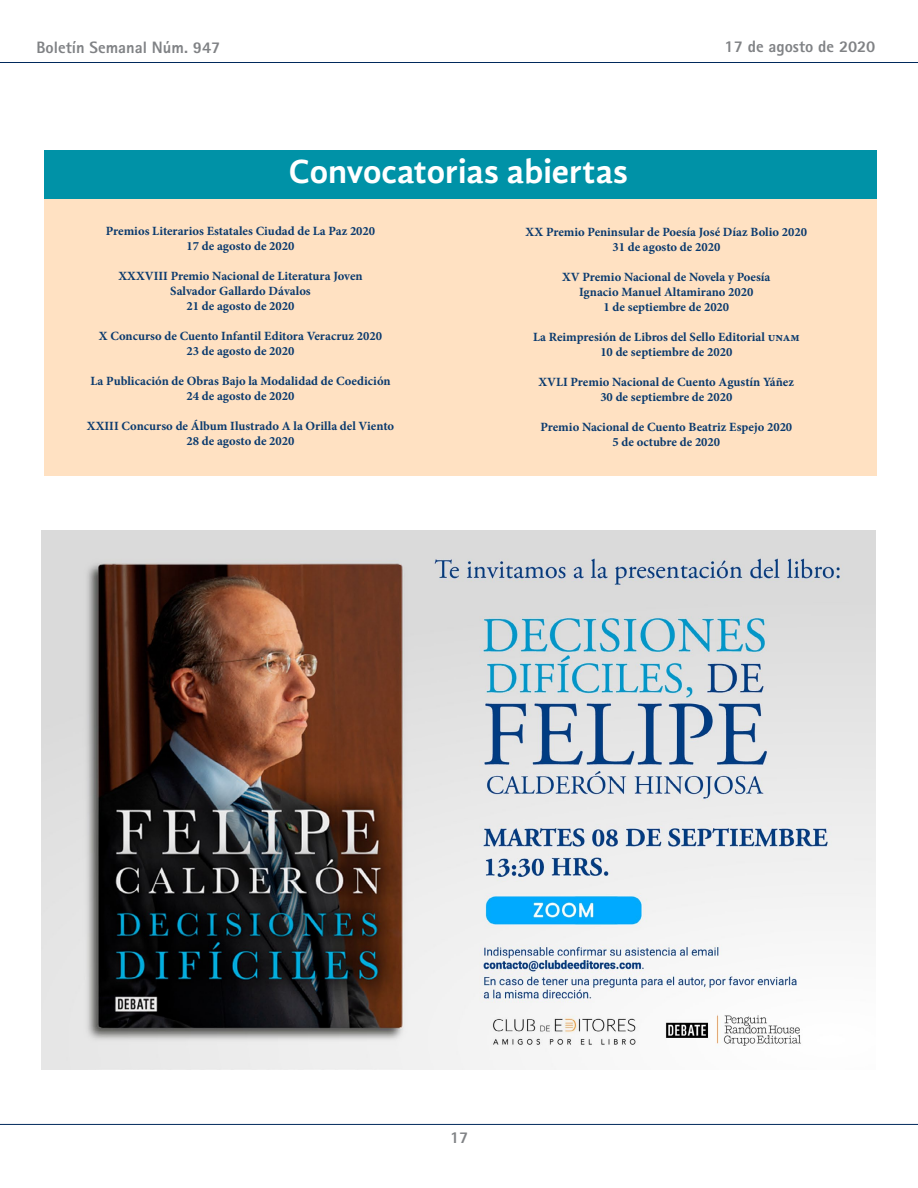
<style>
.page{position:relative;width:918px;height:1188px;background:#fff}
.page>*{position:absolute;margin:0;border:0;box-sizing:border-box;transform-origin:0 0}
.t1{font:700 34.5px "Gandhi Sans";color:#fff}
.t2{font:800 16.5px "Rotis Sans Serif Std";color:#808285}
.t3{font:700 12.6px/15px "Minion Pro";color:#0a3a6e;text-align:center}
</style>
<div class="page">
<hr style="left:0;top:62px;width:918px;height:1px;background:#00295c">
<hr style="left:0;top:1124px;width:918px;height:1px;background:#00295c">
<div style="left:44px;top:179px;width:833px;height:297px;background:#ffe1c2"></div>
<div style="left:44px;top:150px;width:833px;height:49px;background:#0092a7"></div>
<img style="left:42px;top:530px;width:833px;height:540px">
<h2 class="t2" style="left:36px;top:37px;width:185px">Boletín Semanal Núm. 947</h2>
<h2 class="t2" style="left:725px;top:36px;width:152px">17 de agosto de 2020</h2>
<h1 class="t1" style="left:289px;top:151px;width:341px">Convocatorias abiertas</h1>
<p class="t3" style="left:106px;top:224px;width:271px">Premios Literarios Estatales Ciudad de La Paz 2020<br>17 de agosto de 2020</p>
<p class="t3" style="left:118px;top:269px;width:246px">XXXVIII Premio Nacional de Literatura Joven<br>Salvador Gallardo Dávalos<br>21 de agosto de 2020</p>
<p class="t3" style="left:99px;top:329px;width:285px">X Concurso de Cuento Infantil Editora Veracruz 2020<br>23 de agosto de 2020</p>
<p class="t3" style="left:90px;top:374px;width:302px">La Publicación de Obras Bajo la Modalidad de Coedición<br>24 de agosto de 2020</p>
<p class="t3" style="left:87px;top:419px;width:309px">XXIII Concurso de Álbum Ilustrado A la Orilla del Viento<br>28 de agosto de 2020</p>
<p class="t3" style="left:526px;top:224px;width:283px">XX Premio Peninsular de Poesía José Díaz Bolio 2020<br>31 de agosto de 2020</p>
<p class="t3" style="left:562px;top:269px;width:210px">XV Premio Nacional de Novela y Poesía<br>Ignacio Manuel Altamirano 2020<br>1 de septiembre de 2020</p>
<p class="t3" style="left:533px;top:329px;width:268px">La Reimpresión de Libros del Sello Editorial unam<br>10 de septiembre de 2020</p>
<p class="t3" style="left:539px;top:374px;width:257px">XVLI Premio Nacional de Cuento Agustín Yáñez<br>30 de septiembre de 2020</p>
<p class="t3" style="left:540px;top:419px;width:253px">Premio Nacional de Cuento Beatriz Espejo 2020<br>5 de octubre de 2020</p>
<h2 class="t2" style="left:450px;top:1127px;width:20px">17</h2>
</div>
